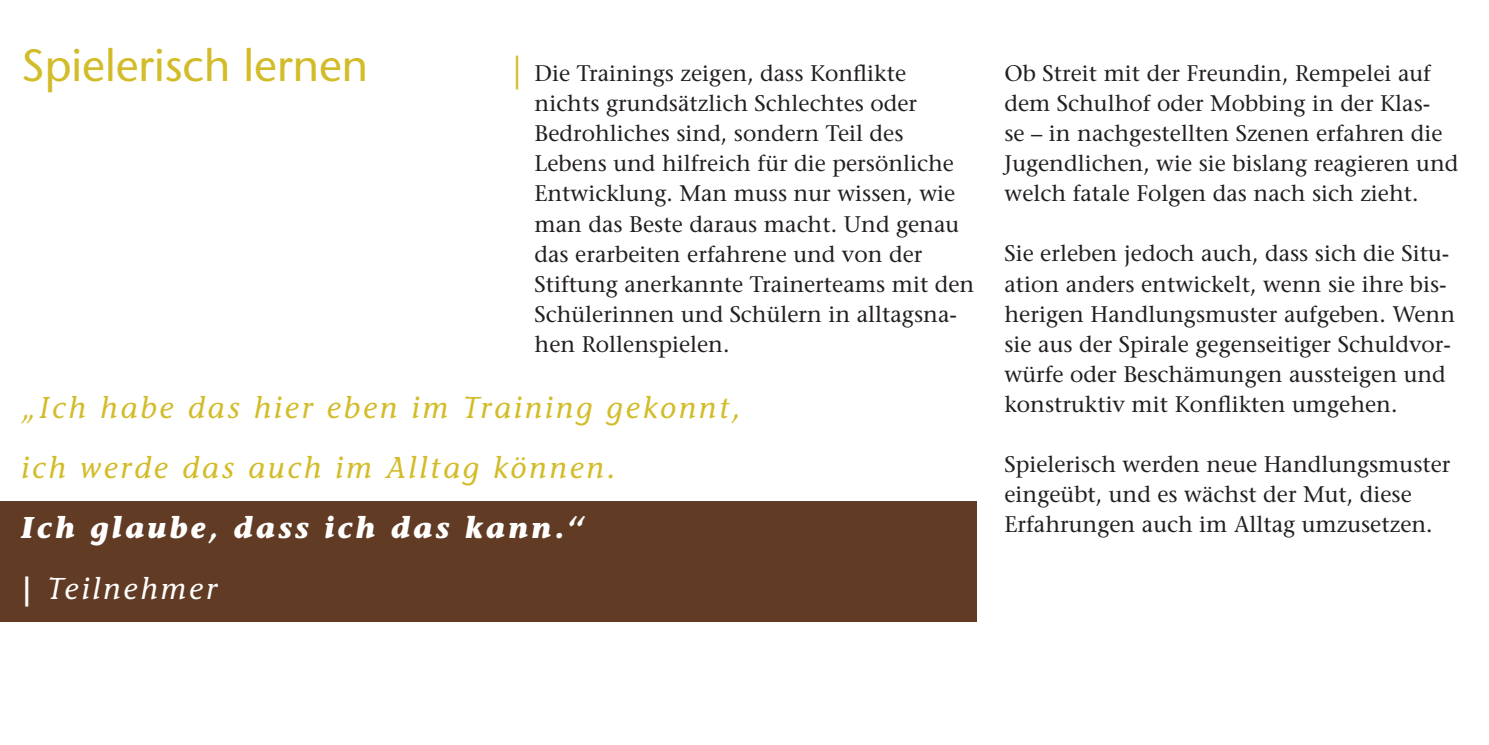
<style>
.page{position:relative;width:1489px;height:745px;background:#fff}
.page>*{position:absolute;margin:0;border:0;box-sizing:border-box;transform-origin:0 0}
.t1{font:45px "Stone Sans LT";color:#d3bc29}
.t2{font:italic 30px/60px "Stone Informal LT";letter-spacing:.1em;color:#d3bc29}
.t3{font:italic 700 30px/60px "Stone Informal LT";letter-spacing:.1em;color:#fff}
.t4{font:22.5px/30px "Stone Serif LT";color:#231f20}
.s1{font-size:33.75px;color:#d3bc29}
.s2{font-weight:400}
</style>
<div class="page">
<div style="left:0;top:501px;width:976px;height:120px;background:#613b24"></div>
<h1 class="t1" style="left:21px;top:39px;width:348px">Spielerisch lernen</h1>
<p class="t4" style="left:534px;top:58px;width:441px;text-indent:-22px"><span class="s1">|</span> Die Trainings zeigen, dass Konflikte nichts grundsätzlich Schlechtes oder Bedrohliches sind, sondern Teil des Lebens und hilfreich für die persönliche Entwicklung. Man muss nur wissen, wie man das Beste daraus macht. Und genau das erarbeiten erfahrene und von der Stiftung anerkannte Trainerteams mit den Schülerinnen und Schülern in alltagsna&shy;hen Rollenspielen.</p>
<p class="t4" style="left:1004px;top:58px;width:455px">Ob Streit mit der Freundin, Rempelei auf dem Schulhof oder Mobbing in der Klas-<br>se – in nachgestellten Szenen erfahren die Jugendlichen, wie sie bislang reagieren und welch fatale Folgen das nach sich zieht.</p>
<p class="t4" style="left:1004px;top:238px;width:452px">Sie erleben jedoch auch, dass sich die Situ&shy;ation anders entwickelt, wenn sie ihre bis&shy;herigen Handlungsmuster aufgeben. Wenn sie aus der Spirale gegenseitiger Schuldvor&shy;würfe oder Beschämungen aussteigen und konstruktiv mit Konflikten umgehen.</p>
<p class="t4" style="left:1004px;top:448px;width:447px">Spielerisch werden neue Handlungsmuster eingeübt, und es wächst der Mut, diese<br>Erfahrungen auch im Alltag umzusetzen.</p>
<h2 class="t2" style="left:21px;top:377px;width:720px">„Ich habe das hier eben im Training gekonnt, ich werde das auch im Alltag können.</h2>
<h2 class="t3" style="left:21px;top:497px;width:563px">Ich glaube, dass ich das kann.“ | <span class="s2">Teilnehmer</span></h2>
</div>
